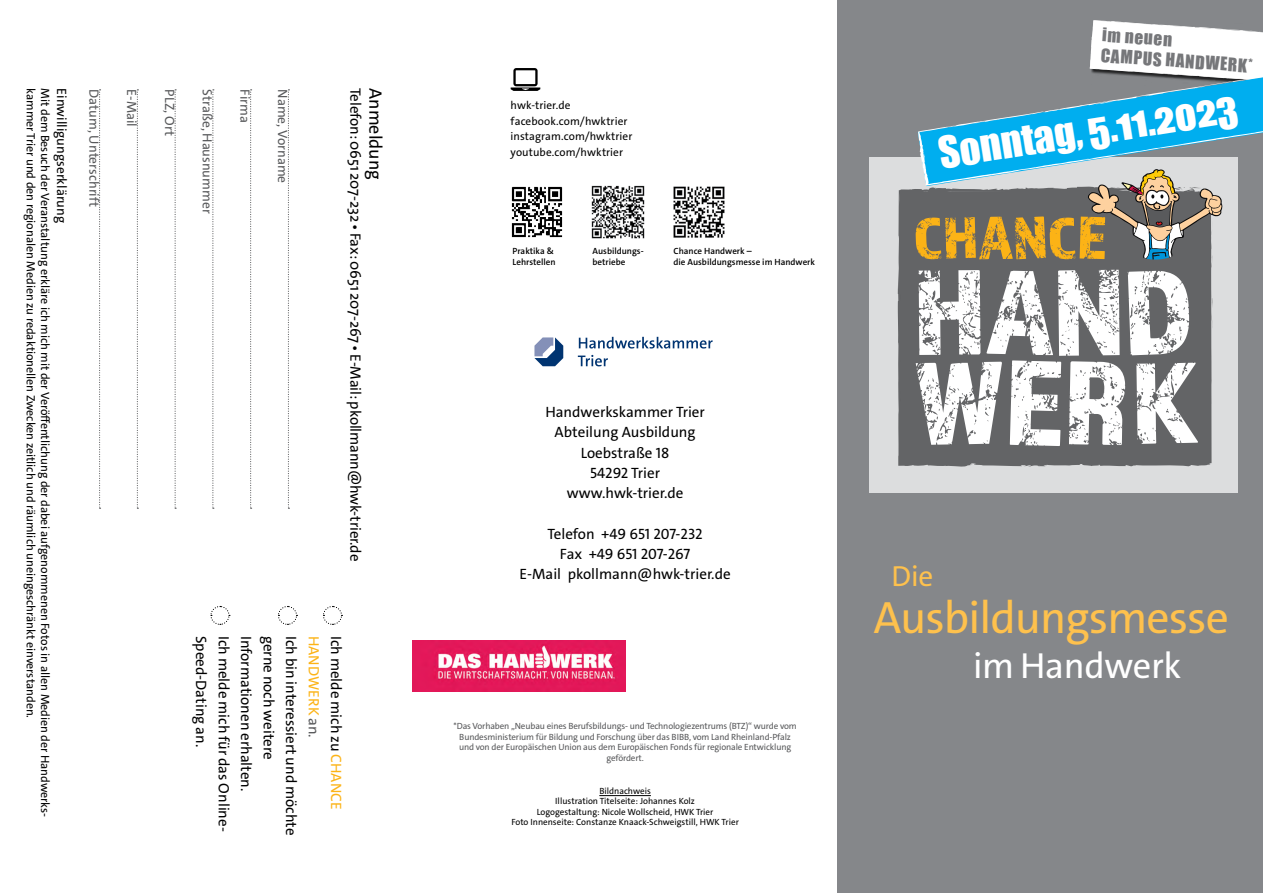
<style>
.page{position:relative;width:1263px;height:893px;background:#fff}
.page>*{position:absolute;margin:0;border:0;box-sizing:border-box;transform-origin:0 0}
.t1{font:45.6px "The Sans C4 s";letter-spacing:-.02em;color:#fec14d}
.t2{font:40.5px "Impact";color:#fff}
.t3{font:36.45px "The Sans C4 s";letter-spacing:-.01em;color:#fff}
.t4{font:29.1px "The Sans C4 s";color:#fec14d}
.t5{font:18px "The Sans C4 s";color:#000}
.t6{font:17.25px/20.7px "Impact";color:#76777a}
.t7{font:15px/20.2px "The Sans C4 s";color:#000;text-align:center}
.t8{font:13.5px "The Sans C4 s";letter-spacing:-.005em;color:#58595b}
.t9{font:13.5px "The Sans C4 s";color:#000}
.t10{font:12px "The Sans C4 s";letter-spacing:-.005em;color:#000}
.t11{font:11.25px/15.8px "The Sans C4 s";letter-spacing:.005em;color:#000}
.t12{font:9px/10.5px "The Sans C4 s";letter-spacing:-.015em;color:#58595b;text-align:center}
.t13{font:9px/10.5px "The Sans C4 s";color:#000;text-align:center}
.t14{font:600 9px/10.5px "The Sans C4 s";color:#000}
.s1{color:#fcb316}
.s2{color:#58595b}
</style>
<div class="page">
<div style="left:838px;top:0;width:425px;height:893px;background:#85878a"></div>
<div style="left:870px;top:157px;width:368px;height:335px;background:#dcddde"></div>
<svg style="left:897px;top:189px;width:314px;height:278px;fill:#636466"></svg>
<img style="left:412px;top:640px;width:213px;height:51px">
<svg style="left:288px;top:89px;width:1px;height:420px"></svg>
<svg style="left:250px;top:89px;width:2px;height:420px"></svg>
<svg style="left:212px;top:89px;width:2px;height:420px"></svg>
<svg style="left:175px;top:89px;width:1px;height:420px"></svg>
<svg style="left:137px;top:89px;width:1px;height:420px"></svg>
<svg style="left:99px;top:89px;width:2px;height:420px"></svg>
<svg style="left:323px;top:606px;width:20px;height:19px"></svg>
<svg style="left:278px;top:606px;width:20px;height:19px"></svg>
<svg style="left:210px;top:606px;width:20px;height:19px"></svg>
<hr style="left:599px;top:795px;width:52px;height:1px;background:#000">
<svg style="left:534px;top:337px;width:179px;height:29px"></svg>
<img style="left:673px;top:186px;width:52px;height:52px">
<img style="left:591px;top:185px;width:54px;height:54px">
<img style="left:511px;top:186px;width:52px;height:52px">
<svg style="left:511px;top:68px;width:29px;height:23px"></svg>
<svg style="left:915px;top:20px;width:348px;height:426px"></svg>
<p class="t10" style="left:39px;top:88px;width:631px;rotate:90deg">kammer Trier und den regionalen Medien zu redaktionellen Zwecken zeitlich und räumlich uneingeschränkt einverstanden.</p>
<p class="t10" style="left:53px;top:88px;width:730px;rotate:90deg">Mit dem Besuch der Veranstaltung erkläre ich mich mit der Veröffentlichung der dabei aufgenommenen Fotos in allen Medien der Handwerks-</p>
<p class="t9" style="left:70px;top:88px;width:136px;rotate:90deg">Einwilligungserklärung</p>
<p class="t8" style="left:103px;top:89px;width:119px;rotate:90deg">Datum, Unterschrift</p>
<p class="t8" style="left:140px;top:89px;width:39px;rotate:90deg">E-Mail</p>
<p class="t8" style="left:178px;top:89px;width:48px;rotate:90deg">PLZ, Ort</p>
<p class="t8" style="left:216px;top:89px;width:126px;rotate:90deg">Straße, Hausnummer</p>
<p class="t8" style="left:254px;top:89px;width:35px;rotate:90deg">Firma</p>
<p class="t8" style="left:291px;top:89px;width:96px;rotate:90deg">Name, Vorname</p>
<p class="t7" style="left:365px;top:88px;width:475px;rotate:90deg">Telefon: 0651 207-232 • Fax: 0651 207-267 • E-Mail: pkollmann@hwk-trier.de</p>
<p class="t5" style="left:387px;top:88px;width:93px;rotate:90deg">Anmeldung</p>
<p class="t7" style="left:211px;top:636px;width:113px;rotate:90deg">Speed-Dating an.</p>
<p class="t7" style="left:234px;top:636px;width:197px;rotate:90deg">Ich melde mich für das Online-</p>
<p class="t7" style="left:256px;top:636px;width:157px;rotate:90deg">Informationen erhalten.</p>
<p class="t7" style="left:279px;top:636px;width:125px;rotate:90deg">gerne noch weitere</p>
<p class="t7" style="left:301px;top:636px;width:201px;rotate:90deg">Ich bin interessiert und möchte</p>
<p class="t7" style="left:347px;top:636px;width:175px;line-height:22.5px;text-align:left;rotate:90deg">Ich melde mich zu <span class="s1">CHANCE<br>HANDWERK</span> <span class="s2">an.</span></p>
<p class="t11" style="left:511px;top:97px;width:123px">hwk-trier.de facebook.com/hwktrier instagram.com/hwktrier youtube.com/hwktrier</p>
<p class="t14" style="left:513px;top:246px;width:44px">Praktika &amp;<br>Lehrstellen</p>
<p class="t14" style="left:593px;top:246px;width:53px">Ausbildungs&shy;betriebe</p>
<p class="t14" style="left:674px;top:246px;width:143px">Chance Handwerk –<br>die Ausbildungsmesse im Handwerk</p>
<p class="t7" style="left:545px;top:402px;width:161px">Handwerkskammer Trier<br>Abteilung Ausbildung<br>Loebstraße 18<br>54292 Trier www.hwk-trier.de</p>
<p class="t7" style="left:519px;top:524px;width:213px">Telefon +49 651 207-232<br>Fax +49 651 207-267<br>E-Mail pkollmann@hwk-trier.de</p>
<p class="t12" style="left:453px;top:721px;width:345px">*Das Vorhaben „Neubau eines Berufsbildungs- und Technologiezentrums (BTZ)“ wurde vom Bundesministerium für Bildung und Forschung über das BIBB, vom Land Rheinland-Pfalz und von der Europäischen Union aus dem Europäischen Fonds für regionale Entwicklung gefördert.</p>
<p class="t13" style="left:511px;top:785px;width:229px">Bildnachweis<br>Illustration Titelseite: Johannes Kolz<br>Logogestaltung: Nicole Wollscheid, HWK Trier<br>Foto Innenseite: Constanze Knaack-Schweigstill, HWK Trier</p>
<p class="t6" style="left:1103px;top:24px;width:154px;rotate:4deg">im neuen<br>CAMPUS HANDWERK*</p>
<h2 class="t2" style="left:934px;top:122px;width:304px;rotate:-9deg">Sonntag, 5.11.2023</h2>
<h3 class="t4" style="left:892px;top:557px;width:43px">Die</h3>
<h1 class="t1" style="left:873px;top:588px;width:357px">Ausbildungsmesse</h1>
<h3 class="t3" style="left:973px;top:642px;width:210px">im Handwerk</h3>
</div>
